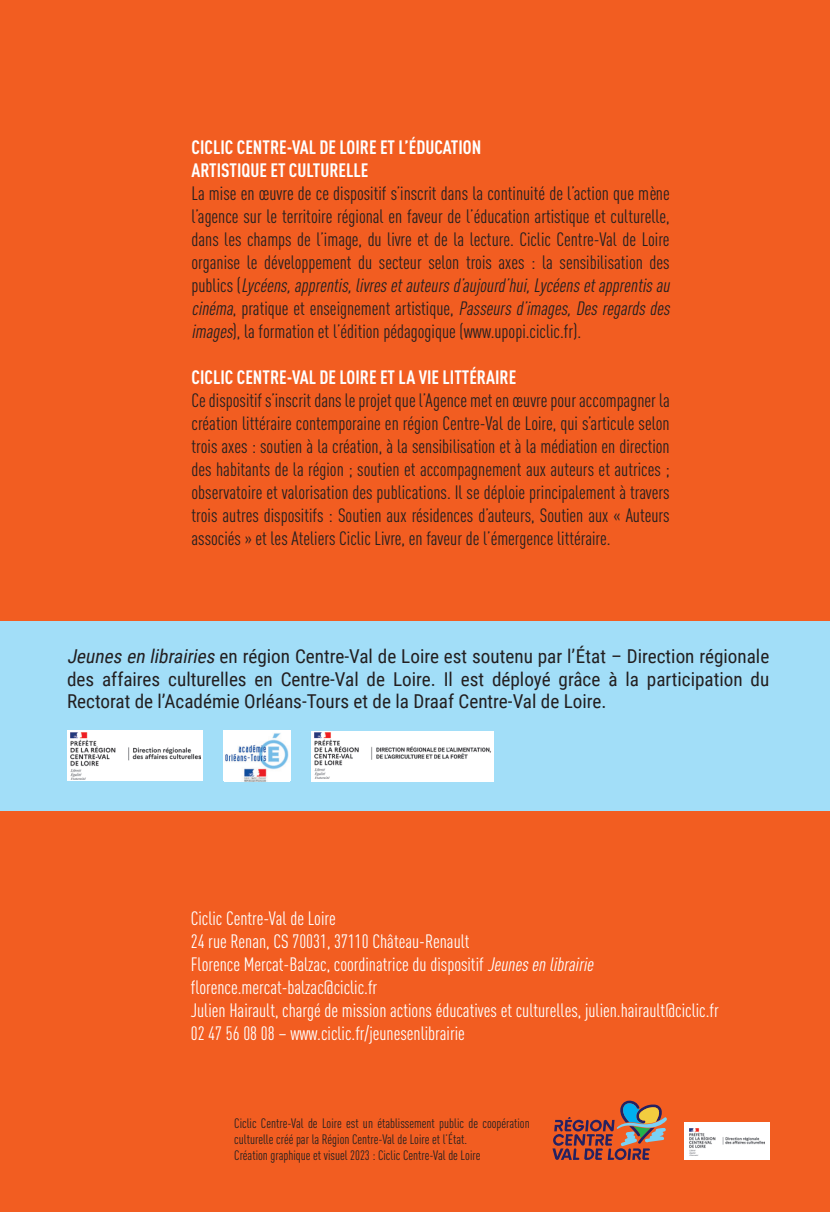
<style>
.page{position:relative;width:830px;height:1212px;background:#fff}
.page>*{position:absolute;margin:0;border:0;box-sizing:border-box;transform-origin:0 0}
.t1{font:19.12px/22.9px "DIN Cond";color:#231f20}
.t2{font:19.12px/22.9px "DIN Cond";color:#fff}
.t3{font:19.12px/22.5px "Roboto Condensed";color:#231f20;text-align:justify}
.t4{font:700 19.12px/22.9px "DIN Cond";color:#fff}
.t5{font:13.5px/16.2px "DIN Cond";color:#231f20}
.s1{font-style:italic}
</style>
<div class="page">
<div style="left:0;top:0;width:829px;height:1212px;background:#f25d21"></div>
<div style="left:0;top:621px;width:829px;height:190px;background:#a2def8"></div>
<div style="left:223px;top:730px;width:68px;height:51px;background:#fff"></div>
<img style="left:225px;top:733px;width:64px;height:48px">
<svg style="left:67px;top:730px;width:136px;height:51px"></svg>
<img style="left:70px;top:733px;width:130px;height:46px">
<svg style="left:311px;top:731px;width:182px;height:50px"></svg>
<img style="left:314px;top:733px;width:178px;height:46px">
<svg style="left:684px;top:1123px;width:85px;height:37px"></svg>
<img style="left:689px;top:1128px;width:75px;height:27px">
<svg style="left:552px;top:1100px;width:115px;height:60px"></svg>
<p class="t4" style="left:191px;top:135px;width:291px">CICLIC CENTRE-VAL DE LOIRE ET L’ÉDUCATION<br>ARTISTIQUE ET CULTURELLE</p>
<p class="t1" style="left:191px;top:182px;width:483px">La mise en œuvre de ce dispositif s’inscrit dans la continuité de l’action que mène l’agence sur le territoire régional en faveur de l’éducation artistique et culturelle, dans les champs de l’image, du livre et de la lecture. Ciclic Centre-Val de Loire organise le développement du secteur selon trois axes : la sensibilisation des p u b l i c s ( <span class="s1">Lycéens,apprentis,livresetauteursd’aujourd’hui,Lycéensetapprentisau cinéma</span>, p ra t i q u e et e n s e i g n e m e n t a rt i st i q u e , <span class="s1">Passeursd’images,Desregardsdes images</span>), la formation et l’édition pédagogique (www.upopi.ciclic.fr).</p>
<p class="t4" style="left:191px;top:365px;width:326px">CICLIC CENTRE-VAL DE LOIRE ET LA VIE LITTÉRAIRE</p>
<p class="t1" style="left:191px;top:388px;width:479px;text-align:justify">Ce dispositif s’inscrit dans le projet que l’Agence met en œuvre pour accompagner la création littéraire contemporaine en région Centre-Val de Loire, qui s’articule selon trois axes : soutien à la création, à la sensibilisation et à la médiation en direction des habitants de la région ; soutien et accompagnement aux auteurs et autrices ; observatoire et valorisation des publications. Il se déploie principalement à travers trois autres dispositifs : Soutien aux résidences d’auteurs, Soutien aux « Auteurs associés » et les Ateliers Ciclic Livre, en faveur de l’émergence littéraire.</p>
<p class="t3" style="left:67px;top:644px;width:703px"><span class="s1">Jeunes en librairies</span> en région Centre-Val de Loire est soutenu par l’État – Direction régionale des affaires culturelles en Centre-Val de Loire. Il est déployé grâce à la participation du Rectorat de l’Académie Orléans-Tours et de la Draaf Centre-Val de Loire.</p>
<p class="t2" style="left:191px;top:907px;width:529px">Ciclic Centre-Val de Loire<br>24 rue Renan, CS 70031, 37110 Château-Renault<br>Florence Mercat-Balzac, coordinatrice du dispositif <span class="s1">Jeunesenlibrairie </span>florence.mercat-balzac@ciclic.fr<br>Julien Hairault, chargé de mission actions éducatives et culturelles, julien.hairault@ciclic.fr 02 47 56 08 08 – www.ciclic.fr/jeunesenlibrairie</p>
<p class="t5" style="left:234px;top:1114px;width:297px">Ciclic Centre-Val de Loire est un établissement public de coopération culturelle créé par la Région Centre-Val de Loire et l’État.<br>Création graphique et visuel 2023 : Ciclic Centre-Val de Loire</p>
</div>
